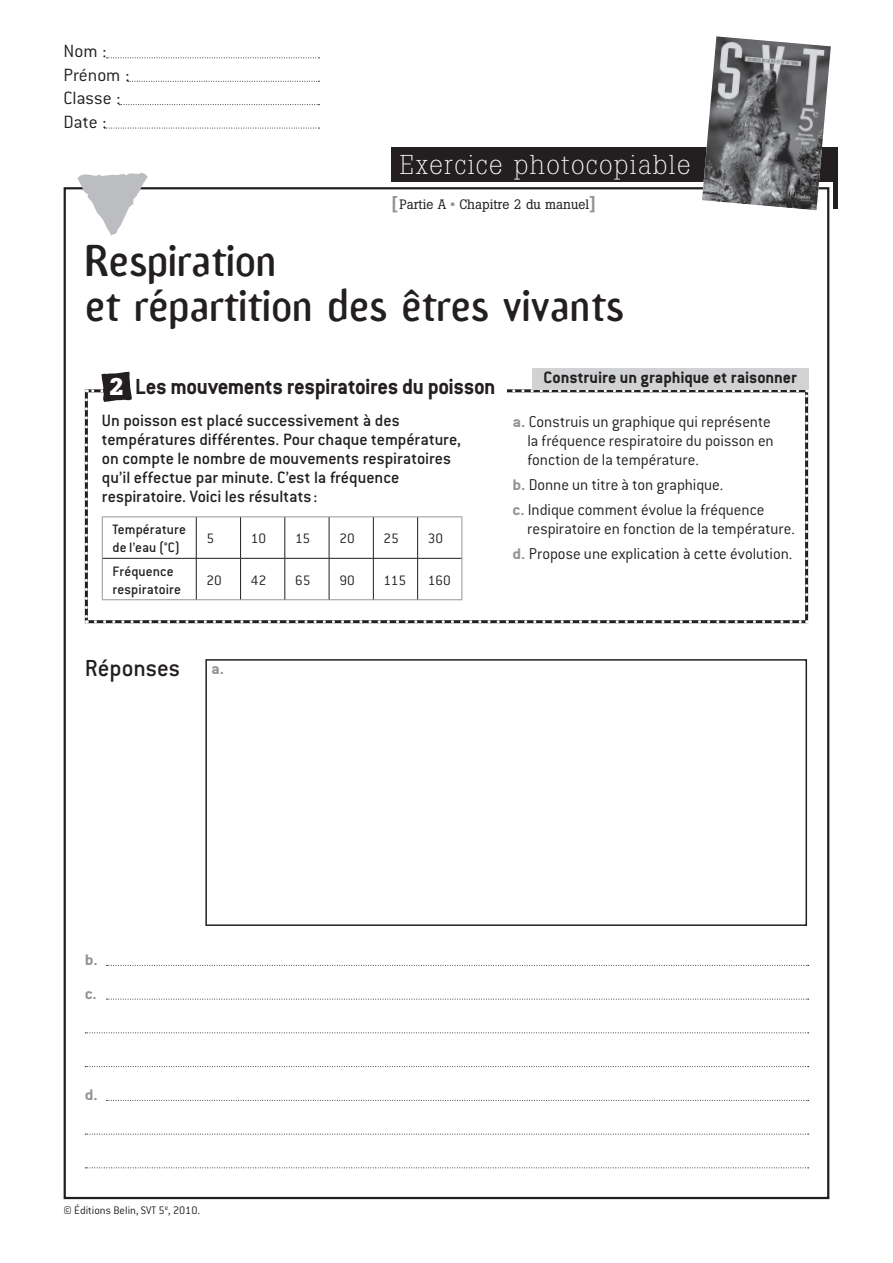
<style>
.page{position:relative;width:893px;height:1263px;background:#fff}
.page>*{position:absolute;margin:0;border:0;box-sizing:border-box;transform-origin:0 0}
.t1{font:130.5px "Kosmik Glyphs";color:#bcbdc0}
.t2{font:42px/45px "Amoebia Sans";color:#231f20}
.t3{font:300 27px "Boton";letter-spacing:.05em;color:#fff}
.t4{font:500 25.5px "Conduit ITC";color:#231f20}
.t5{font:700 24px "Conduit ITC";letter-spacing:-.015em;color:#231f20}
.t6{font:300 19.5px/23.4px "Conduit ITC";color:#231f20}
.t7{font:500 18px/18.9px "Conduit ITC";color:#231f20}
.t8{font:700 18px "Conduit ITC";letter-spacing:-.005em;color:#231f20}
.t9{font:300 17.25px/18.8px "Conduit ITC";color:#231f20}
.t10{font:700 16.8px/33.8px "Conduit ITC";color:#939598;scale:1.1 1}
.t11{font:500 15px/18px "Conduit ITC";letter-spacing:.005em;color:#231f20}
.t12{font:300 15px "Conduit ITC";letter-spacing:-.005em;color:#231f20}
.t13{font:13.5px "Boton";color:#231f20}
.t14{font:300 12px "Conduit ITC";color:#231f20}
.s1{font-weight:500;font-size:18px;color:#939598}
.s2{font-weight:500;color:#939598}
.s3{font-family:"Boton";color:#fff}
.s4{font-weight:700;font-size:16.8px;color:#939598}
</style>
<div class="page">
<div style="left:391px;top:148px;width:446px;height:34px;background:#231f20"></div>
<hr style="left:833px;top:181px;width:4px;height:28px;background:#231f20">
<svg style="left:106px;top:57px;width:213px;height:1px"></svg>
<svg style="left:128px;top:81px;width:191px;height:1px"></svg>
<svg style="left:119px;top:104px;width:200px;height:1px"></svg>
<svg style="left:104px;top:128px;width:215px;height:1px"></svg>
<img style="left:702px;top:36px;width:128px;height:174px">
<div style="left:532px;top:368px;width:276px;height:21px;background:#d1d2d4"></div>
<svg style="left:106px;top:965px;width:702px;height:1px"></svg>
<svg style="left:106px;top:999px;width:702px;height:1px"></svg>
<svg style="left:85px;top:1032px;width:723px;height:1px"></svg>
<svg style="left:85px;top:1066px;width:723px;height:1px"></svg>
<svg style="left:106px;top:1100px;width:702px;height:1px"></svg>
<svg style="left:85px;top:1134px;width:723px;height:1px"></svg>
<svg style="left:85px;top:1167px;width:723px;height:1px"></svg>
<div style="left:205px;top:659px;width:602px;height:267px;border:2px solid #231f20"></div>
<svg style="left:85px;top:389px;width:723px;height:234px"></svg>
<p class="t6" style="left:64px;top:41px;width:67px">Nom :<br>Prénom :<br>Classe :<br>Date :</p>
<h1 class="t1" style="left:164px;top:170px;width:70px;rotate:90deg">x</h1>
<h3 class="t3" style="left:399px;top:155px;width:292px">Exercice photocopiable</h3>
<p class="t13" style="left:391px;top:200px;width:206px"><span class="s1">[</span>Partie A <span class="s2">•</span> Chapitre 2 du manuel<span class="s1">]</span></p>
<h2 class="t2" style="left:85px;top:241px;width:540px">Respiration<br>et répartition des êtres vivants</h2>
<h3 class="t5" style="left:109px;top:378px;width:388px"><span class="s3">2</span> Les mouvements respiratoires du poisson</h3>
<p class="t7" style="left:102px;top:413px;width:361px">Un poisson est placé successivement à des températures différentes. Pour chaque température, on compte le nombre de mouvements respiratoires qu’il effectue par minute. C’est la fréquence respiratoire. Voici les résultats :</p>
<p class="t11" style="left:112px;top:522px;width:75px">Température de l’eau (°C)</p>
<p class="t12" style="left:206px;top:533px;width:9px">5</p>
<p class="t12" style="left:251px;top:533px;width:17px">10</p>
<p class="t12" style="left:295px;top:533px;width:17px">15</p>
<p class="t12" style="left:339px;top:533px;width:17px">20</p>
<p class="t12" style="left:383px;top:533px;width:17px">25</p>
<p class="t12" style="left:428px;top:533px;width:17px">30</p>
<p class="t11" style="left:112px;top:564px;width:70px">Fréquence respiratoire</p>
<p class="t12" style="left:206px;top:575px;width:17px">20</p>
<p class="t12" style="left:251px;top:575px;width:17px">42</p>
<p class="t12" style="left:295px;top:575px;width:17px">65</p>
<p class="t12" style="left:339px;top:575px;width:17px">90</p>
<p class="t12" style="left:383px;top:575px;width:24px">115</p>
<p class="t12" style="left:428px;top:575px;width:24px">160</p>
<p class="t8" style="left:543px;top:372px;width:255px">Construire un graphique et raisonner</p>
<p class="t9" style="left:527px;top:414px;width:248px;text-indent:-15px"><span class="s4">a.</span> Construis un graphique qui représente la fréquence respiratoire du poisson en fonction de la température.</p>
<p class="t9" style="left:512px;top:473px;width:253px;line-height:25.2px"><span class="s4">b.</span> Donne un titre à ton graphique.<br><span class="s4">c.</span> Indique comment évolue la fréquence</p>
<p class="t9" style="left:512px;top:517px;width:284px;line-height:25.2px;text-align:right">respiratoire en fonction de la température. <span class="s4">d.</span> Propose une explication à cette évolution.</p>
<h3 class="t4" style="left:85px;top:660px;width:97px">Réponses</h3>
<p class="t10" style="left:211px;top:653px;width:13px">a.</p>
<p class="t10" style="left:85px;top:945px;width:13px">b. c.</p>
<p class="t10" style="left:85px;top:1080px;width:13px">d.</p>
<p class="t14" style="left:64px;top:1206px;width:138px">© Éditions Belin, SVT 5<sup>e</sup>, 2010.</p>
</div>
